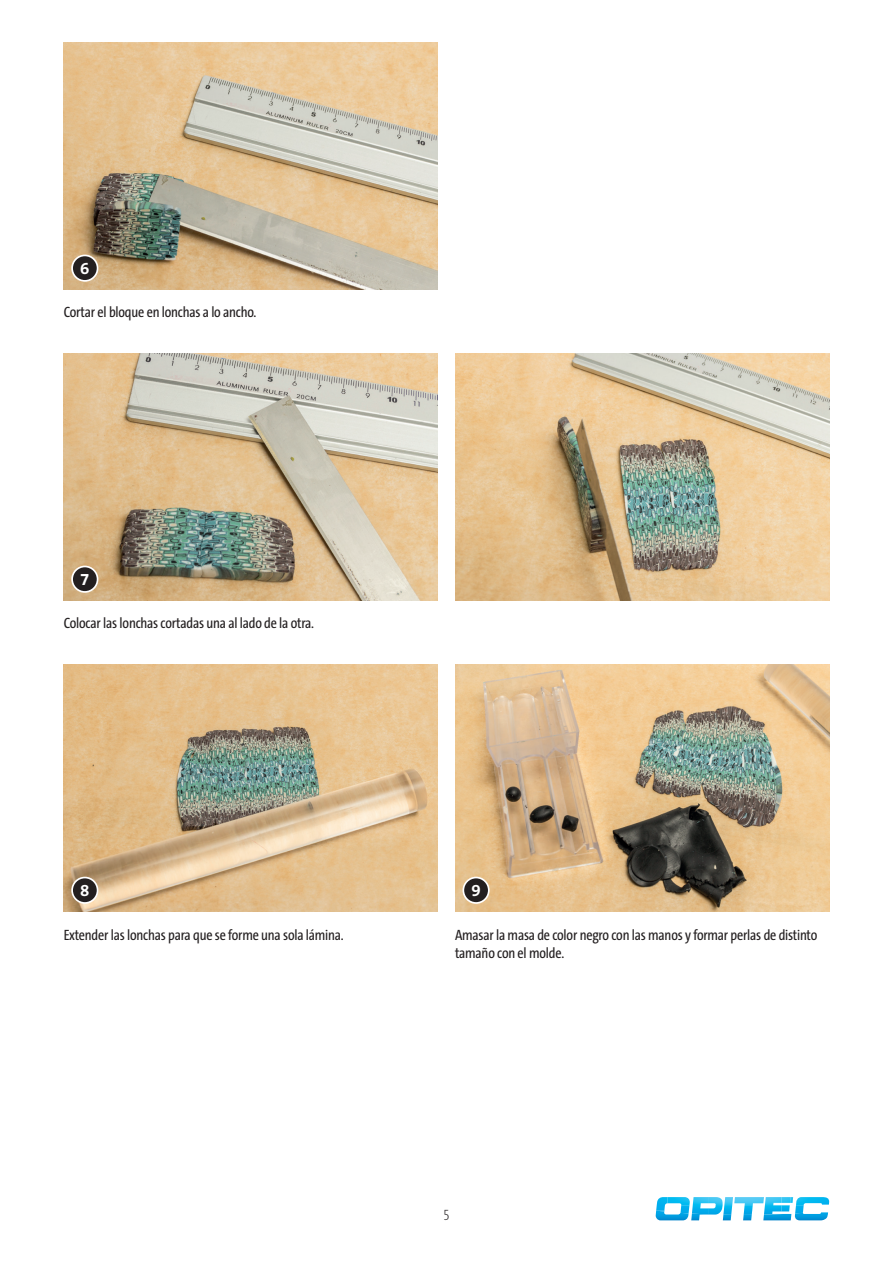
<style>
.page{position:relative;width:893px;height:1263px;background:#fff}
.page>*{position:absolute;margin:0;border:0;box-sizing:border-box;transform-origin:0 0}
.t1{font:700 16.8px "The Sans B W7";color:#fff}
.Anleitugns-Text_Desc{font:15px/18px "The Sans Cd LF5 Plain";letter-spacing:-.01em;color:#231f20}
.t2{font:200 15px "The Sans Cd LF2";color:#231f20}
</style>
<div class="page">
<svg style="left:655px;top:1197px;width:175px;height:24px"></svg>
<img style="left:64px;top:665px;width:374px;height:246px">
<img style="left:64px;top:43px;width:374px;height:246px">
<img style="left:455px;top:665px;width:374px;height:246px">
<img style="left:64px;top:354px;width:374px;height:246px">
<img style="left:455px;top:354px;width:374px;height:246px">
<div style="left:72px;top:877px;width:26px;height:26px;background:#231f20;border-radius:50%"></div>
<div style="left:71px;top:877px;width:27px;height:27px;border:2px solid #fff;border-radius:50%"></div>
<div style="left:72px;top:255px;width:26px;height:26px;background:#231f20;border-radius:50%"></div>
<div style="left:71px;top:255px;width:27px;height:27px;border:2px solid #fff;border-radius:50%"></div>
<div style="left:463px;top:877px;width:26px;height:26px;background:#231f20;border-radius:50%"></div>
<div style="left:462px;top:877px;width:28px;height:27px;border:2px solid #fff;border-radius:50%"></div>
<div style="left:72px;top:566px;width:26px;height:26px;background:#231f20;border-radius:50%"></div>
<div style="left:71px;top:566px;width:27px;height:27px;border:2px solid #fff;border-radius:50%"></div>
<p class="t1" style="left:80px;top:257px;width:11px">6</p>
<p class="Anleitugns-Text_Desc" style="left:64px;top:303px;width:194px">Cortar el bloque en lonchas a lo ancho.</p>
<p class="t1" style="left:80px;top:568px;width:11px">7</p>
<p class="Anleitugns-Text_Desc" style="left:64px;top:614px;width:252px">Colocar las lonchas cortadas una al lado de la otra.</p>
<p class="t1" style="left:80px;top:879px;width:11px">8</p>
<p class="Anleitugns-Text_Desc" style="left:64px;top:925px;width:282px">Extender las lonchas para que se forme una sola lámina.</p>
<p class="t1" style="left:471px;top:879px;width:11px">9</p>
<p class="Anleitugns-Text_Desc" style="left:455px;top:925px;width:364px">Amasar la masa de color negro con las manos y formar perlas de distinto tamaño con el molde.</p>
<p class="t2" style="left:444px;top:1206px;width:7px">5</p>
</div>
